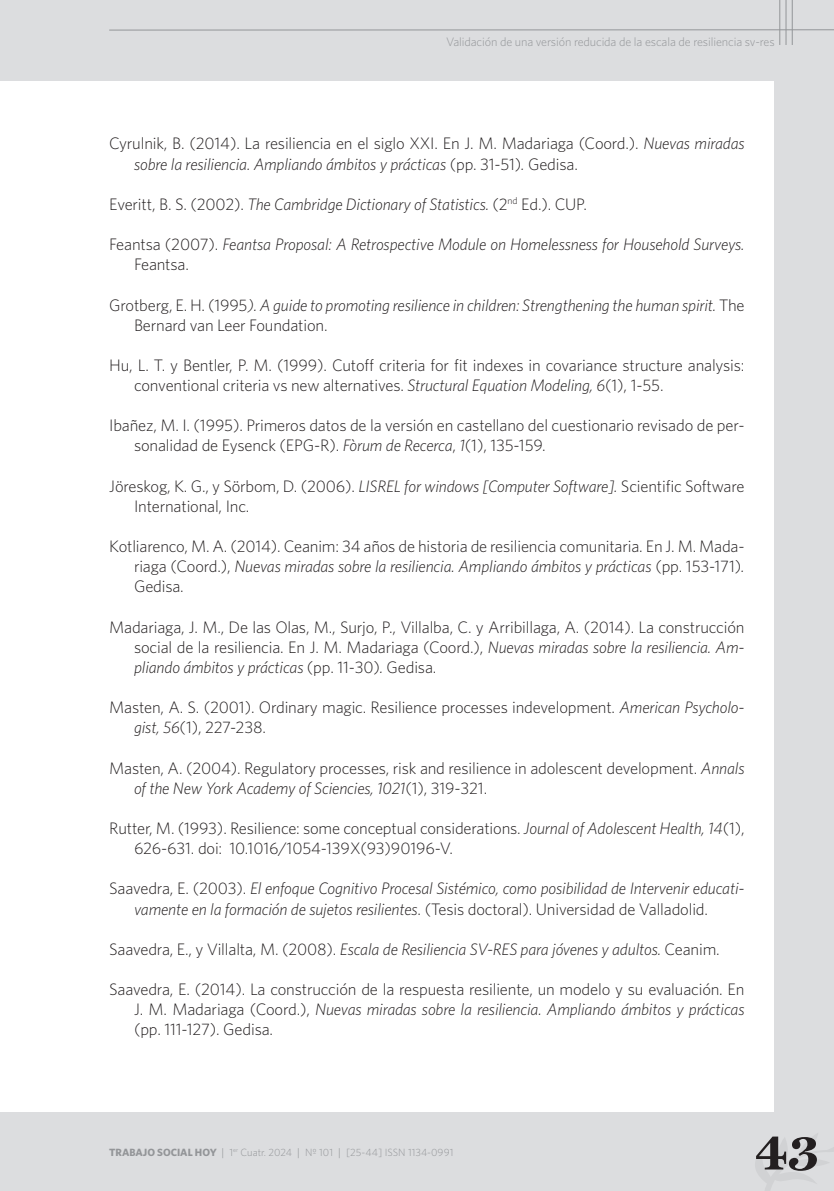
<style>
.page{position:relative;width:834px;height:1191px;background:#fff}
.page>*{position:absolute;margin:0;border:0;box-sizing:border-box;transform-origin:0 0}
.t1{font:700 52.5px "Miller Text";color:#231f20}
.t2{font:300 16.62px/20.1px "Whitney";letter-spacing:-.01em;color:#231f20}
.t3{font:italic 300 16.62px/20.1px "Whitney";letter-spacing:-.01em;color:#231f20}
.t4{font:300 12.25px "Whitney";letter-spacing:-.01em;color:#939598}
.t5{font:300 10.5px "Whitney";color:#939598}
.s1{font-style:italic}
.s2{font-style:normal}
.s3{font-weight:700}
.s4{font-family:"Miller Text";font-weight:400}
</style>
<div class="page">
<div style="left:0;top:0;width:833px;height:1191px;background:#dcdddf"></div>
<div style="left:0;top:81px;width:774px;height:1030px;background:#fff"></div>
<svg style="left:755px;top:1133px;width:78px;height:58px"></svg>
<hr style="left:791px;top:0;width:1px;height:45px;background:#939598">
<hr style="left:779px;top:0;width:1px;height:45px;background:#939598">
<hr style="left:785px;top:0;width:1px;height:45px;background:#939598">
<hr style="left:109px;top:29px;width:724px;height:1px;background:#939598">
<p class="t4" style="left:446px;top:34px;width:330px">Validación de una versión reducida de la escala de resiliencia sv-res</p>
<p class="t2" style="left:134px;top:133px;width:612px;text-indent:-25px">Cyrulnik, B. (2014). La resiliencia en el siglo XXI. En J. M. Madariaga (Coord.). <span class="s1">Nuevas miradas sobre la resiliencia. Ampliando ámbitos y prácticas</span> (pp. 31-51)<span class="s1">.</span> Gedisa.</p>
<p class="t3" style="left:109px;top:193px;width:479px"><span class="s2">Everitt, B. S. (2002).</span> The Cambridge Dictionary of Statistics. <span class="s2">(2</span><sup>nd</sup> <span class="s2">Ed.). CUP.</span></p>
<p class="t3" style="left:134px;top:234px;width:612px;text-indent:-25px"><span class="s2">Feantsa (2007).</span> Feantsa Proposal: A Retrospective Module on Homelessness for Household Surveys.<br><span class="s2">Feantsa.</span></p>
<p class="t3" style="left:134px;top:294px;width:612px;text-indent:-25px"><span class="s2">Grotberg, E. H. (1995</span>). A guide to promoting resilience in children: Strengthening the human spirit. <span class="s2">The<br>Bernard van Leer Foundation.</span></p>
<p class="t2" style="left:134px;top:354px;width:612px;text-indent:-25px">Hu, L. T. y Bentler, P. M. (1999). Cutoff criteria for fit indexes in covariance structure analysis: conventional criteria vs new alternatives. <span class="s1">Structural Equation Modeling, 6</span>(1), 1-55.</p>
<p class="t2" style="left:134px;top:415px;width:612px;text-indent:-25px">Ibañez, M. I. (1995). Primeros datos de la versión en castellano del cuestionario revisado de per&shy;sonalidad de Eysenck (EPG-R). <span class="s1">Fòrum de Recerca</span>, <span class="s1">1</span>(1), 135-159.</p>
<p class="t2" style="left:134px;top:475px;width:612px;text-indent:-25px">Jöreskog, K. G., y Sörbom, D. (2006). <span class="s1">LISREL for windows [Computer Software].</span> Scientific Software<br>International, Inc.</p>
<p class="t2" style="left:134px;top:536px;width:612px;text-align:justify;text-indent:-25px">Kotliarenco, M. A. (2014). Ceanim: 34 años de historia de resiliencia comunitaria. En J. M. Mada&shy;riaga (Coord.), <span class="s1">Nuevas miradas sobre la resiliencia. Ampliando ámbitos y prácticas</span> (pp. 153-171)<span class="s1">.<br></span>Gedisa.</p>
<p class="t2" style="left:134px;top:616px;width:612px;text-align:justify;text-indent:-25px">Madariaga, J. M., De las Olas, M., Surjo, P., Villalba, C. y Arribillaga, A. (2014). La construcción social de la resiliencia. En J. M. Madariaga (Coord.), <span class="s1">Nuevas miradas sobre la resiliencia. Am&shy;pliando ámbitos y prácticas</span> (pp. 11-30)<span class="s1">.</span> Gedisa.</p>
<p class="t2" style="left:134px;top:697px;width:612px;text-indent:-25px">Masten, A. S. (2001). Ordinary magic. Resilience processes indevelopment. <span class="s1">American Psycholo&shy;gist, 56</span>(1), 227-238.</p>
<p class="t2" style="left:134px;top:757px;width:612px;text-indent:-25px">Masten, A. (2004). Regulatory processes, risk and resilience in adolescent development. <span class="s1">Annals of the New York Academy of Sciencies, 1021</span>(1), 319-321.</p>
<p class="t2" style="left:134px;top:817px;width:612px;text-indent:-25px">Rutter, M. (1993). Resilience: some conceptual considerations. <span class="s1">Journal of Adolescent Health, 14</span>(1),<br>626-631. doi: 10.1016/1054-139X(93)90196-V.</p>
<p class="t3" style="left:134px;top:878px;width:612px;text-indent:-25px"><span class="s2">Saavedra, E. (2003).</span> El enfoque Cognitivo Procesal Sistémico, como posibilidad de Intervenir educati&shy;vamente en la formación de sujetos resilientes<span class="s2">. (Tesis doctoral). Universidad de Valladolid.</span></p>
<p class="t3" style="left:109px;top:938px;width:612px"><span class="s2">Saavedra, E., y Villalta, M. (2008).</span> Escala de Resiliencia SV-RES para jóvenes y adultos. <span class="s2">Ceanim.</span></p>
<p class="t2" style="left:134px;top:978px;width:612px;text-align:justify;text-indent:-25px">Saavedra, E. (2014). La construcción de la respuesta resiliente, un modelo y su evaluación. En J. M. Madariaga (Coord.), <span class="s1">Nuevas miradas sobre la resiliencia. Ampliando ámbitos y prácticas </span>(pp. 111-127). Gedisa.</p>
<p class="t5" style="left:109px;top:1145px;width:345px"><span class="s3">TRABAJO SOCIAL HOY</span> <span class="s4">|</span> 1<sup>er</sup> Cuatr. 2024 <span class="s4">|</span> Nº 101 <span class="s4">|</span> [25-44] ISSN 1134-0991</p>
<h1 class="t1" style="left:754px;top:1120px;width:65px">43</h1>
</div>
